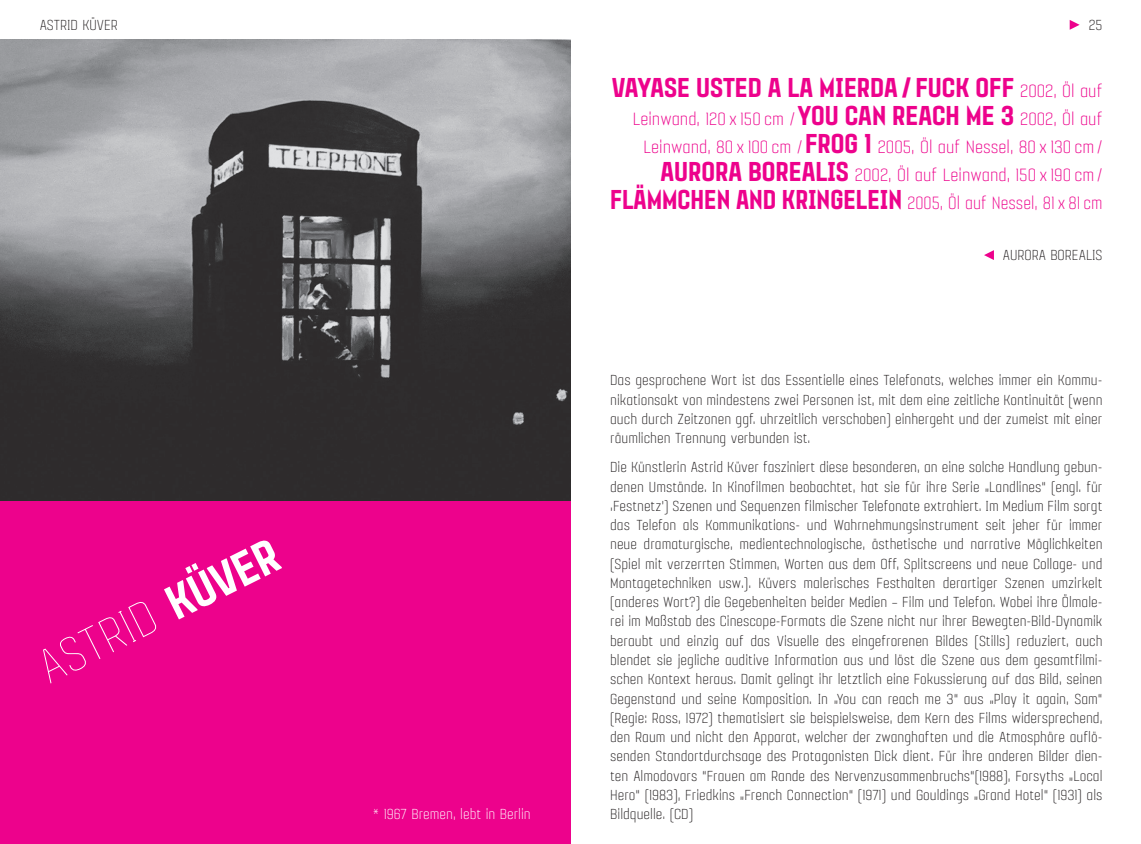
<style>
.page{position:relative;width:1141px;height:844px;background:#fff}
.page>*{position:absolute;margin:0;border:0;box-sizing:border-box;transform-origin:0 0}
.t1{font:300 52.5px "Gubia";color:#fff}
.t2{font:900 29.75px "Gubia";color:#ed028c}
.t3{font:900 29.75px "Gubia";color:#ed028c;scale:.96 1}
.t4{font:19.25px/28px "Gubia";color:#ed028c;text-align:right}
.t5{font:19.25px "Gubia";color:#ed028c;scale:.96 1}
.t6{font:15.75px/19.2px "Gubia";color:#231f20;text-align:justify}
.t7{font:15.75px "Gubia";color:#fff}
.s1{font-weight:900;font-size:29.75px}
.s2{font-weight:900}
</style>
<div class="page">
<svg style="left:1070px;top:20px;width:10px;height:10px"></svg>
<div style="left:0;top:500px;width:570px;height:343px;background:#ed028c"></div>
<svg style="left:984px;top:250px;width:10px;height:10px"></svg>
<img style="left:0;top:40px;width:570px;height:460px">
<p class="t6" style="left:40px;top:15px;width:80px">ASTRID KÜVER</p>
<p class="t6" style="left:1089px;top:15px;width:15px">25</p>
<h2 class="t2" style="left:612px;top:66px;width:27px">VAYASE</h2>
<h2 class="t2" style="left:696px;top:66px;width:14px">USTED</h2>
<h2 class="t2" style="left:768px;top:66px;width:64px">ALA MIERDA</h2>
<h2 class="t2" style="left:902px;top:66px;width:23px">/ FUCK</h2>
<p class="t4" style="left:975px;top:76px;width:129px"><span class="s1">OFF</span> 2002, Öl auf</p>
<p class="t4" style="left:633px;top:104px;width:274px">Leinwand, 120 x 150 cm /<span class="s1">YOU CAN REACH</span></p>
<p class="t4" style="left:643px;top:104px;width:461px"><span class="s1">ME 3</span> 2002, Öl auf<br>Leinwand, 80 x 100 cm /<span class="s1">FROG 1</span> 2005, Öl auf Nessel, 80 x 130 cm/</p>
<h2 class="t2" style="left:661px;top:150px;width:28px">AURORA</h2>
<h2 class="t2" style="left:748px;top:150px;width:27px">BOREALIS</h2>
<p class="t4" style="left:855px;top:160px;width:249px">2002, Öl auf Leinwand, 150 x 190 cm/</p>
<h2 class="t3" style="left:610px;top:178px;width:54px">FLÄMMCHEN</h2>
<h2 class="t3" style="left:736px;top:178px;width:75px">AND KRINGELEIN</h2>
<p class="t5" style="left:908px;top:191px;width:205px">2005, Öl auf Nessel, 81 x 81 cm</p>
<h1 class="t1" style="left:27px;top:641px;width:265px;rotate:-26deg">ASTRID <span class="s2">KÜVER</span></h1>
<p class="t7" style="left:373px;top:804px;width:159px">* 1967 Bremen, lebt in Berlin</p>
<p class="t6" style="left:1003px;top:245px;width:101px">AURORA BOREALIS</p>
<p class="t6" style="left:610px;top:370px;width:494px">Das gesprochene Wort ist das Essentielle eines Telefonats, welches immer ein Kommu&shy;nikationsakt von mindestens zwei Personen ist, mit dem eine zeitliche Kontinuität (wenn auch durch Zeitzonen ggf. uhrzeitlich verschoben) einhergeht und der zumeist mit einer räumlichen Trennung verbunden ist.</p>
<p class="t6" style="left:610px;top:457px;width:494px">Die Künstlerin Astrid Küver fasziniert diese besonderen, an eine solche Handlung gebun&shy;denen Umstände. In Kinofilmen beobachtet, hat sie für ihre Serie „Landlines“ (engl. für ‚Festnetz’) Szenen und Sequenzen filmischer Telefonate extrahiert. Im Medium Film sorgt das Telefon als Kommunikations- und Wahrnehmungsinstrument seit jeher für immer neue dramaturgische, medientechnologische, ästhetische und narrative Möglichkeiten (Spiel mit verzerrten Stimmen, Worten aus dem Off, Splitscreens und neue Collage- und Montagetechniken usw.). Küvers malerisches Festhalten derartiger Szenen umzirkelt (anderes Wort?) die Gegebenheiten beider Medien – Film und Telefon. Wobei ihre Ölmale&shy;rei im Maßstab des Cinescope-Formats die Szene nicht nur ihrer Bewegten-Bild-Dynamik beraubt und einzig auf das Visuelle des eingefrorenen Bildes (Stills) reduziert, auch blendet sie jegliche auditive Information aus und löst die Szene aus dem gesamtfilmi&shy;schen Kontext heraus. Damit gelingt ihr letztlich eine Fokussierung auf das Bild, seinen Gegenstand und seine Komposition. In „You can reach me 3“ aus „Play it again, Sam“ (Regie: Ross, 1972) thematisiert sie beispielsweise, dem Kern des Films widersprechend, den Raum und nicht den Apparat, welcher der zwanghaften und die Atmosphäre auflö&shy;senden Standortdurchsage des Protagonisten Dick dient. Für ihre anderen Bilder dien&shy;ten Almodovars “Frauen am Rande des Nervenzusammenbruchs“(1988), Forsyths „Local Hero“ (1983), Friedkins „French Connection“ (1971) und Gouldings „Grand Hotel“ (1931) als Bildquelle. (CD)</p>
</div>
